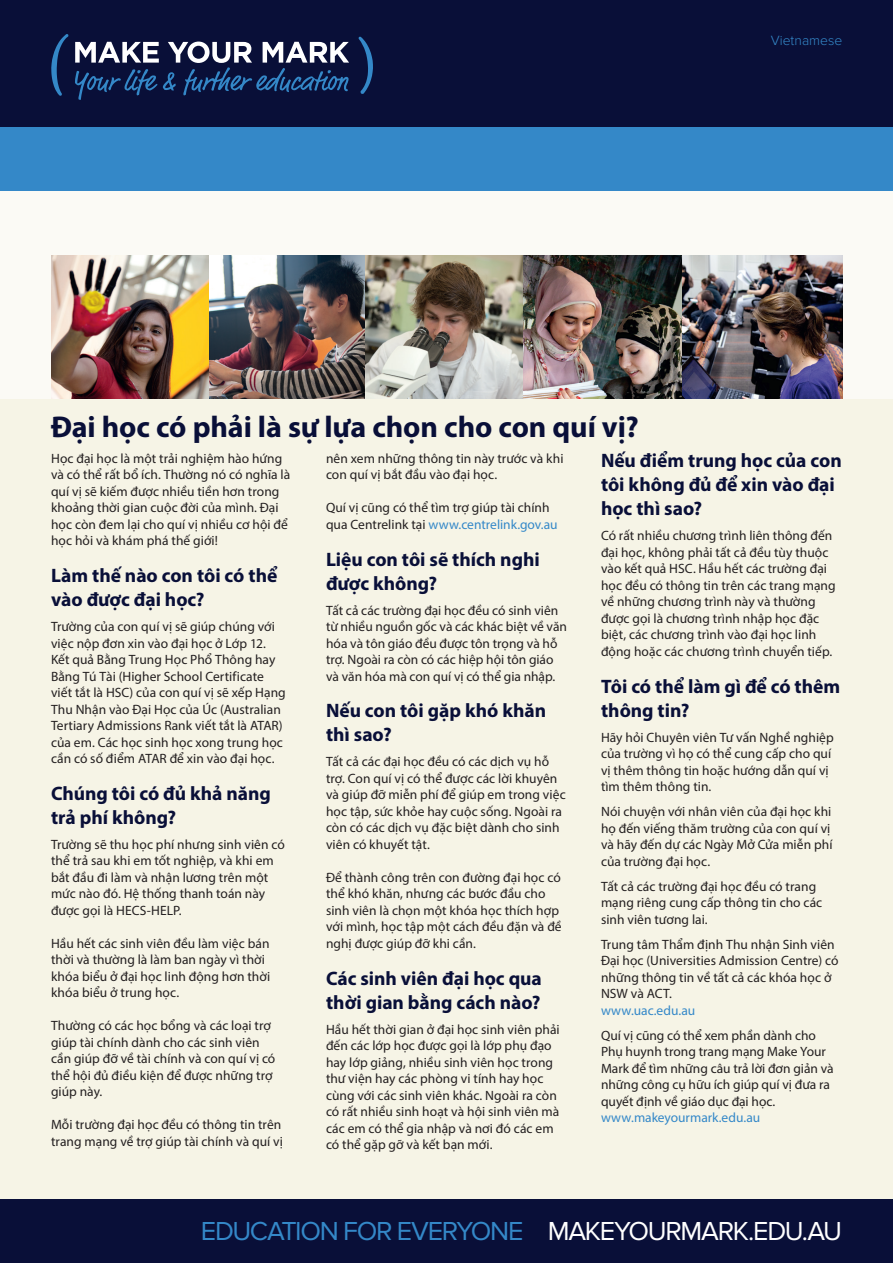
<style>
.page{position:relative;width:893px;height:1263px;background:#fff}
.page>*{position:absolute;margin:0;border:0;box-sizing:border-box;transform-origin:0 0}
.t1{font:700 30px "Myriad Pro";letter-spacing:-.005em;color:#090f38}
.t2{font:27px "Proxima Nova";letter-spacing:-.05em;color:#3488c8}
.questions{font:700 19.5px/24px "Myriad Pro";color:#090f38}
._3-Body_List{font:300 13.8px "Proxima Nova";color:#3488c8}
.questions-2{font:13.5px/16.5px "Myriad Pro";letter-spacing:.005em;color:#231f20}
.t3{font:13.5px "Myriad Pro";color:#3488c8}
.s1{color:#3488c8}
.s2{color:#fff}
</style>
<div class="page">
<div style="left:0;top:1199px;width:893px;height:64px;background:#090f38"></div>
<div style="left:0;top:0;width:893px;height:128px;background:#090f38"></div>
<div style="left:0;top:128px;width:893px;height:63px;background:#3488c8"></div>
<svg style="left:51px;top:34px;width:18px;height:62px"></svg>
<svg style="left:358px;top:37px;width:15px;height:57px"></svg>
<svg style="left:75px;top:42px;width:274px;height:58px"></svg>
<div style="left:0;top:191px;width:893px;height:975px;background:#fbfaf5"></div>
<img style="left:51px;top:255px;width:791px;height:145px">
<div style="left:0;top:400px;width:893px;height:799px;background:#f6f4e6"></div>
<p class="_3-Body_List" style="left:771px;top:32px;width:73px">Vietnamese</p>
<p class="t1" style="left:51px;top:407px;width:589px">Đại học có phải là sự lựa chọn cho con quí vị?</p>
<p class="questions-2" style="left:51px;top:450px;width:241px">Học đại học là một trải nghiệm hào hứng và có thể rất bổ ích. Thường nó có nghĩa là quí vị sẽ kiếm được nhiều tiền hơn trong khoảng thời gian cuộc đời của mình. Đại học còn đem lại cho quí vị nhiều cơ hội để học hỏi và khám phá thế giới!</p>
<p class="questions" style="left:51px;top:563px;width:228px">Làm thế nào con tôi có thể vào được đại học?</p>
<p class="questions-2" style="left:51px;top:618px;width:236px">Trường của con quí vị sẽ giúp chúng với việc nộp đơn xin vào đại học ở Lớp 12.<br>Kết quả Bằng Trung Học Phổ Thông hay Bằng Tú Tài (Higher School Certificate viết tắt là HSC) của con quí vị sẽ xếp Hạng Thu Nhận vào Đại Học của Úc (Australian Tertiary Admissions Rank viết tắt là ATAR) của em. Các học sinh học xong trung học cần có số điểm ATAR để xin vào đại học.</p>
<p class="questions" style="left:51px;top:781px;width:221px">Chúng tôi có đủ khả năng trả phí không?</p>
<p class="questions-2" style="left:51px;top:836px;width:235px">Trường sẽ thu học phí nhưng sinh viên có thể trả sau khi em tốt nghiệp, và khi em bắt đầu đi làm và nhận lương trên một mức nào đó. Hệ thống thanh toán này được gọi là HECS-HELP.</p>
<p class="questions-2" style="left:51px;top:935px;width:221px">Hầu hết các sinh viên đều làm việc bán thời và thường là làm ban ngày vì thời khóa biểu ở đại học linh động hơn thời khóa biểu ở trung học.</p>
<p class="questions-2" style="left:51px;top:1017px;width:226px">Thường có các học bổng và các loại trợ giúp tài chính dành cho các sinh viên cần giúp đỡ về tài chính và con quí vị có thể hội đủ điều kiện để được những trợ giúp này.</p>
<p class="questions-2" style="left:51px;top:1116px;width:233px">Mỗi trường đại học đều có thông tin trên trang mạng về trợ giúp tài chính và quí vị</p>
<p class="questions-2" style="left:326px;top:450px;width:239px">nên xem những thông tin này trước và khi con quí vị bắt đầu vào đại học.</p>
<p class="questions-2" style="left:326px;top:499px;width:233px">Quí vị cũng có thể tìm trợ giúp tài chính qua Centrelink tại <span class="s1">www.centrelink.gov.au</span></p>
<p class="questions" style="left:326px;top:546px;width:215px">Liệu con tôi sẽ thích nghi được không?</p>
<p class="questions-2" style="left:326px;top:602px;width:242px">Tất cả các trường đại học đều có sinh viên từ nhiều nguồn gốc và các khác biệt về văn hóa và tôn giáo đều được tôn trọng và hỗ trợ. Ngoài ra còn có các hiệp hội tôn giáo và văn hóa mà con quí vị có thể gia nhập.</p>
<p class="questions" style="left:326px;top:698px;width:222px">Nếu con tôi gặp khó khăn thì sao?</p>
<p class="questions-2" style="left:326px;top:753px;width:241px">Tất cả các đại học đều có các dịch vụ hỗ trợ. Con quí vị có thể được các lời khuyên và giúp đỡ miễn phí để giúp em trong việc học tập, sức khỏe hay cuộc sống. Ngoài ra còn có các dịch vụ đặc biệt dành cho sinh viên có khuyết tật.</p>
<p class="questions-2" style="left:326px;top:869px;width:237px">Để thành công trên con đường đại học có thể khó khăn, nhưng các bước đầu cho sinh viên là chọn một khóa học thích hợp với mình, học tập một cách đều đặn và đề nghị được giúp đỡ khi cần.</p>
<p class="questions" style="left:326px;top:965px;width:217px">Các sinh viên đại học qua thời gian bằng cách nào?</p>
<p class="questions-2" style="left:326px;top:1021px;width:235px">Hầu hết thời gian ở đại học sinh viên phải đến các lớp học được gọi là lớp phụ đạo hay lớp giảng, nhiều sinh viên học trong thư viện hay các phòng vi tính hay học cùng với các sinh viên khác. Ngoài ra còn có rất nhiều sinh hoạt và hội sinh viên mà các em có thể gia nhập và nơi đó các em có thể gặp gỡ và kết bạn mới.</p>
<p class="questions" style="left:601px;top:448px;width:242px">Nếu điểm trung học của con tôi không đủ để xin vào đại học thì sao?</p>
<p class="questions-2" style="left:601px;top:527px;width:236px">Có rất nhiều chương trình liên thông đến đại học, không phải tất cả đều tùy thuộc vào kết quả HSC. Hầu hết các trường đại học đều có thông tin trên các trang mạng về những chương trình này và thường được gọi là chương trình nhập học đặc biệt, các chương trình vào đại học linh động hoặc các chương trình chuyển tiếp.</p>
<p class="questions" style="left:601px;top:673px;width:241px">Tôi có thể làm gì để có thêm thông tin?</p>
<p class="questions-2" style="left:601px;top:729px;width:234px">Hãy hỏi Chuyên viên Tư vấn Nghề nghiệp của trường vì họ có thể cung cấp cho quí vị thêm thông tin hoặc hướng dẫn quí vị tìm thêm thông tin.</p>
<p class="questions-2" style="left:601px;top:803px;width:233px">Nói chuyện với nhân viên của đại học khi họ đến viếng thăm trường của con quí vị và hãy đến dự các Ngày Mở Cửa miễn phí của trường đại học.</p>
<p class="questions-2" style="left:601px;top:878px;width:223px">Tất cả các trường đại học đều có trang mạng riêng cung cấp thông tin cho các sinh viên tương lai.</p>
<p class="questions-2" style="left:601px;top:936px;width:239px">Trung tâm Thẩm định Thu nhận Sinh viên<br>Đại học (Universities Admission Centre) có những thông tin về tất cả các khóa học ở<br>NSW và ACT.</p>
<p class="t3" style="left:601px;top:1002px;width:96px">www.uac.edu.au</p>
<p class="questions-2" style="left:601px;top:1027px;width:234px">Quí vị cũng có thể xem phần dành cho Phụ huynh trong trang mạng Make Your Mark để tìm những câu trả lời đơn giản và những công cụ hữu ích giúp quí vị đưa ra quyết định về giáo dục đại học.</p>
<p class="t3" style="left:601px;top:1109px;width:161px">www.makeyourmark.edu.au</p>
<h2 class="t2" style="left:201px;top:1215px;width:642px">EDUCATION FOR EVERYONE <span class="s2">MAKEYOURMARK.EDU.AU</span></h2>
</div>
